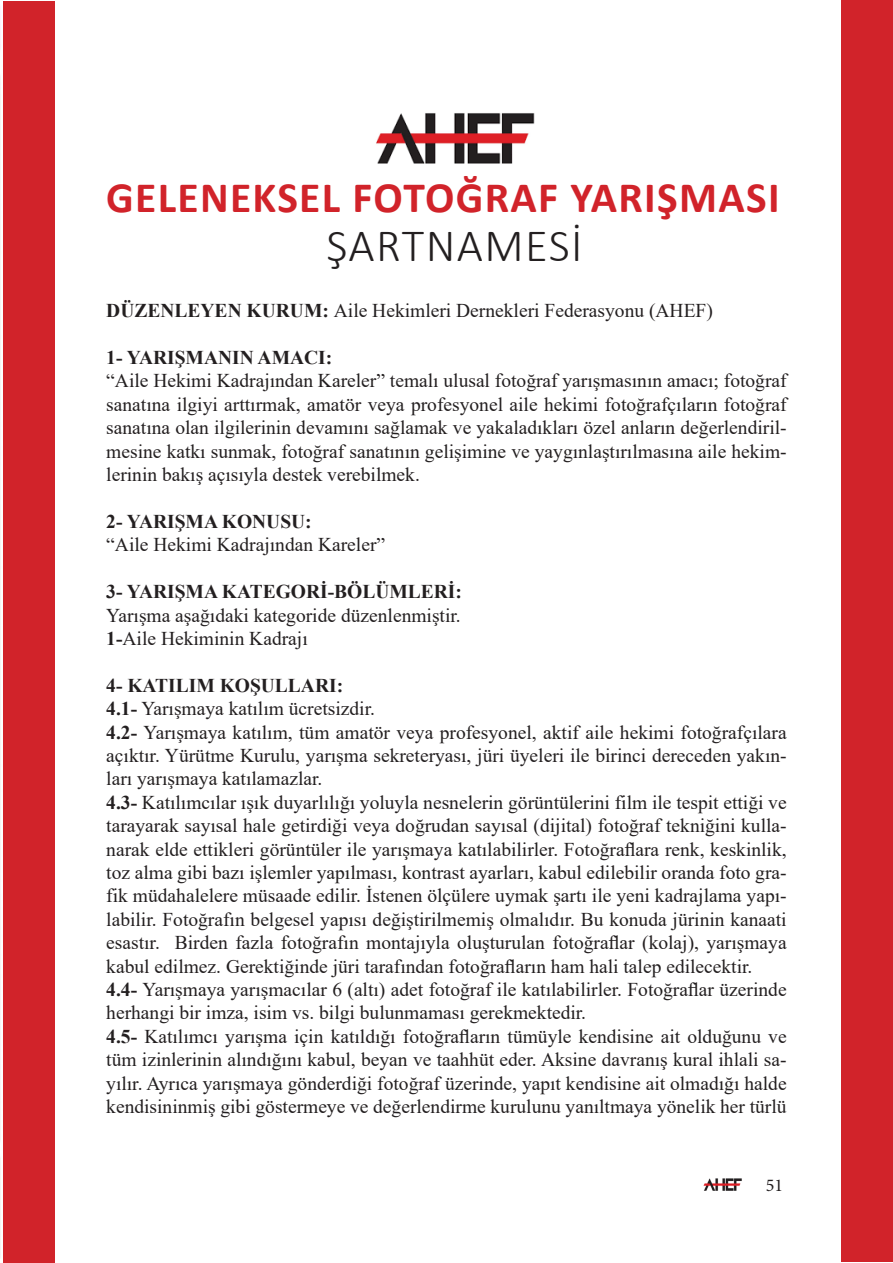
<style>
.page{position:relative;width:893px;height:1263px;background:#fff}
.page>*{position:absolute;margin:0;border:0;box-sizing:border-box;transform-origin:0 0}
.t1{font:300 46.5px "Calibri";letter-spacing:.03em;color:#231f20}
.t2{font:700 43.5px "Calibri";letter-spacing:.03em;color:#d1232a}
.t3{font:19.5px/23.4px "Times New Roman";color:#231f20;text-align:justify}
.t4{font:700 19.5px "Times New Roman";color:#231f20}
.t5{font:18px "Minion Pro";color:#231f20}
.s1{font-weight:700}
</style>
<div class="page">
<img style="left:703px;top:1178px;width:39px;height:13px">
<img style="left:0;top:7px;width:1px;height:1250px">
<img style="left:376px;top:113px;width:159px;height:51px">
<div style="left:3px;top:1px;width:52px;height:1262px;background:#d1232a"></div>
<div style="left:842px;top:0;width:51px;height:1261px;background:#d1232a"></div>
<p class="t2" style="left:106px;top:167px;width:675px">GELENEKSEL FOTOĞRAF YARIŞMASI</p>
<p class="t1" style="left:326px;top:217px;width:258px">ŞARTNAMESİ</p>
<p class="t3" style="left:106px;top:298px;width:608px"><span class="s1">DÜZENLEYEN KURUM:</span> Aile Hekimleri Dernekleri Federasyonu (AHEF)</p>
<p class="t4" style="left:106px;top:343px;width:228px">1- YARIŞMANIN AMACI:</p>
<p class="t3" style="left:106px;top:369px;width:682px">“Aile Hekimi Kadrajından Kareler” temalı ulusal fotoğraf yarışmasının amacı; fotoğraf sanatına ilgiyi arttırmak, amatör veya profesyonel aile hekimi fotoğrafçıların fotoğraf sanatına olan ilgilerinin devamını sağlamak ve yakaladıkları özel anların değerlendiril&shy;mesine katkı sunmak, fotoğraf sanatının gelişimine ve yaygınlaştırılmasına aile hekim&shy;lerinin bakış açısıyla destek verebilmek.</p>
<p class="t4" style="left:106px;top:507px;width:207px">2- YARIŞMA KONUSU:</p>
<p class="t3" style="left:106px;top:532px;width:280px">“Aile Hekimi Kadrajından Kareler”</p>
<p class="t4" style="left:106px;top:577px;width:357px">3- YARIŞMA KATEGORİ-BÖLÜMLERİ:</p>
<p class="t3" style="left:106px;top:603px;width:356px">Yarışma aşağıdaki kategoride düzenlenmiştir.</p>
<p class="t3" style="left:106px;top:626px;width:203px"><span class="s1">1-</span>Aile Hekiminin Kadrajı</p>
<p class="t4" style="left:106px;top:671px;width:238px">4- KATILIM KOŞULLARI:</p>
<p class="t3" style="left:106px;top:696px;width:270px"><span class="s1">4.1-</span> Yarışmaya katılım ücretsizdir.</p>
<p class="t3" style="left:106px;top:720px;width:682px"><span class="s1">4.2-</span> Yarışmaya katılım, tüm amatör veya profesyonel, aktif aile hekimi fotoğrafçılara açıktır. Yürütme Kurulu, yarışma sekreteryası, jüri üyeleri ile birinci dereceden yakın&shy;ları yarışmaya katılamazlar.</p>
<p class="t3" style="left:106px;top:790px;width:682px"><span class="s1">4.3-</span> Katılımcılar ışık duyarlılığı yoluyla nesnelerin görüntülerini film ile tespit ettiği ve tarayarak sayısal hale getirdiği veya doğrudan sayısal (dijital) fotoğraf tekniğini kulla&shy;narak elde ettikleri görüntüler ile yarışmaya katılabilirler. Fotoğraflara renk, keskinlik, toz alma gibi bazı işlemler yapılması, kontrast ayarları, kabul edilebilir oranda foto gra&shy;fik müdahalelere müsaade edilir. İstenen ölçülere uymak şartı ile yeni kadrajlama yapı&shy;labilir. Fotoğrafın belgesel yapısı değiştirilmemiş olmalıdır. Bu konuda jürinin kanaati esastır. Birden fazla fotoğrafın montajıyla oluşturulan fotoğraflar (kolaj), yarışmaya kabul edilmez. Gerektiğinde jüri tarafından fotoğrafların ham hali talep edilecektir.</p>
<p class="t3" style="left:106px;top:977px;width:682px"><span class="s1">4.4-</span> Yarışmaya yarışmacılar 6 (altı) adet fotoğraf ile katılabilirler. Fotoğraflar üzerinde herhangi bir imza, isim vs. bilgi bulunmaması gerekmektedir.</p>
<p class="t3" style="left:106px;top:1024px;width:682px"><span class="s1">4.5-</span> Katılımcı yarışma için katıldığı fotoğrafların tümüyle kendisine ait olduğunu ve tüm izinlerinin alındığını kabul, beyan ve taahhüt eder. Aksine davranış kural ihlali sa&shy;yılır. Ayrıca yarışmaya gönderdiği fotoğraf üzerinde, yapıt kendisine ait olmadığı halde kendisininmiş gibi göstermeye ve değerlendirme kurulunu yanıltmaya yönelik her türlü</p>
<p class="t5" style="left:766px;top:1173px;width:19px">51</p>
</div>
